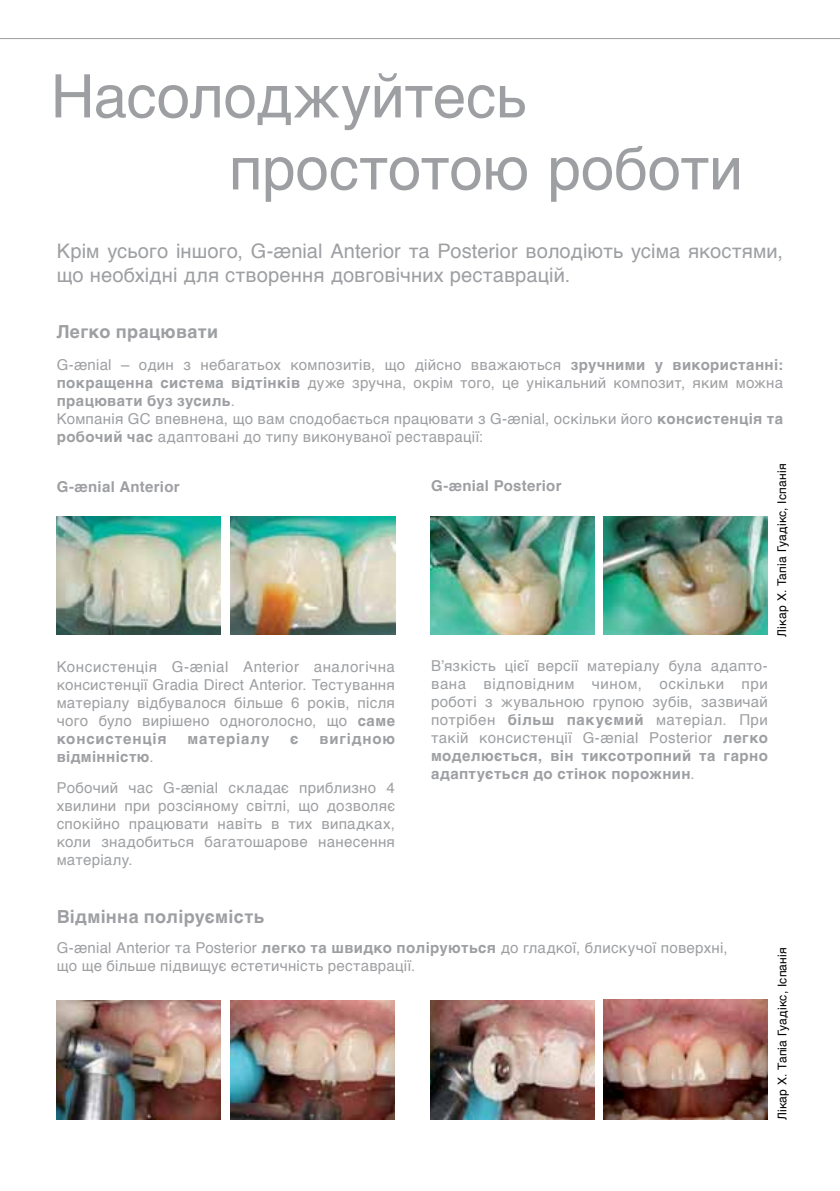
<style>
.page{position:relative;width:840px;height:1191px;background:#fff}
.page>*{position:absolute;margin:0;border:0;box-sizing:border-box;transform-origin:0 0}
.t1{font:60px/72px "Helvetica";letter-spacing:-.005em;color:#9d9fa2}
.t2{font:20px/24px "Helvetica";letter-spacing:.005em;color:#9d9fa2}
.t3{font:700 18px "Helvetica";letter-spacing:.015em;color:#9d9fa2}
.t4{font:15px/18px "Helvetica";letter-spacing:.02em;color:#9d9fa2;text-align:justify}
.t5{font:700 15px "Helvetica";letter-spacing:.02em;color:#9d9fa2}
.t6{font:700 15px "Helvetica";letter-spacing:.06em;color:#9d9fa2}
.t7{font:700 15px "Helvetica";letter-spacing:.055em;color:#9d9fa2}
.t8{font:12px "Helvetica";letter-spacing:.025em;color:#000}
.s1{font-weight:700}
.s2{font-weight:400}
</style>
<div class="page">
<svg style="left:0;top:38px;width:839px;height:1px"></svg>
<img style="left:57px;top:1000px;width:164px;height:119px">
<img style="left:230px;top:1000px;width:164px;height:119px">
<img style="left:430px;top:1000px;width:164px;height:119px">
<img style="left:603px;top:999px;width:164px;height:120px">
<img style="left:231px;top:516px;width:164px;height:118px">
<img style="left:57px;top:516px;width:164px;height:118px">
<img style="left:603px;top:516px;width:164px;height:118px">
<img style="left:430px;top:516px;width:164px;height:118px">
<h1 class="t1" style="left:229px;top:62px;width:515px;text-indent:-178px">Насолоджуйтесь простотою роботи</h1>
<h2 class="t2" style="left:57px;top:240px;width:727px">Крім усього іншого, G-ænial Anterior та Posterior володіють усіма якостями, що необхідні для створення довговічних реставрацій.</h2>
<p class="t3" style="left:56px;top:317px;width:163px">Легко працювати</p>
<p class="t4" style="left:57px;top:356px;width:727px;text-align:left">G-ænial – один з небагатьох композитів, що дійсно вважаються <span class="s1">зручними у використанні: покращенна система відтінків</span> дуже зручна, окрім того, це унікальний композит, яким можна <span class="s1">працювати буз зусиль</span>.<br>Компанія GC впевнена, що вам сподобається працювати з G-ænial, оскільки його <span class="s1">консистенція та робочий час</span> адаптовані до типу виконуваної реставрації:</p>
<p class="t5" style="left:57px;top:474px;width:124px">G-ænial Anterior</p>
<p class="t4" style="left:57px;top:658px;width:339px">Консистенція G-ænial Anterior аналогічна консистенції Gradia Direct Anterior. Тестування матеріалу відбувалося більше 6 років, після чого було вирішено одноголосно, що <span class="s1">саме консистенція</span></p>
<p class="t6" style="left:187px;top:726px;width:83px">матеріалу</p>
<p class="t5" style="left:290px;top:726px;width:10px">є</p>
<p class="t7" style="left:319px;top:726px;width:77px">вигідною</p>
<p class="t5" style="left:57px;top:744px;width:98px">відмінністю<span class="s2">.</span></p>
<p class="t4" style="left:57px;top:779px;width:339px">Робочий час G-ænial складає приблизно 4 хвилини при розсіяному світлі, що дозволяє спокійно працювати навіть в тих випадках, коли знадобиться багатошарове нанесення матеріалу.</p>
<p class="t5" style="left:431px;top:474px;width:132px">G-ænial Posterior</p>
<p class="t4" style="left:431px;top:657px;width:338px">В’язкість цієї версії матеріалу була адапто&shy;вана відповідним чином, оскільки при роботі з жувальною групою зубів, зазвичай потрібен <span class="s1">більш пакуємий</span> матеріал. При такій консистенції G-ænial Posterior <span class="s1">легко моделюється, він тиксотропний та гарно адаптується до стінок порожнин</span>.</p>
<p class="t8" style="left:772px;top:636px;width:175px;rotate:-90deg">Лікар Х. Тапіа Гуадікс, Іспанія</p>
<p class="t3" style="left:57px;top:902px;width:209px">Відмінна поліруємість</p>
<p class="t4" style="left:57px;top:939px;width:672px">G-ænial Anterior та Posterior <span class="s1">легко та швидко поліруються</span> до гладкої, блискучої поверхні, що ще більше підвищує естетичність реставрації.</p>
<p class="t8" style="left:772px;top:1120px;width:175px;rotate:-90deg">Лікар Х. Тапіа Гуадікс, Іспанія</p>
</div>
